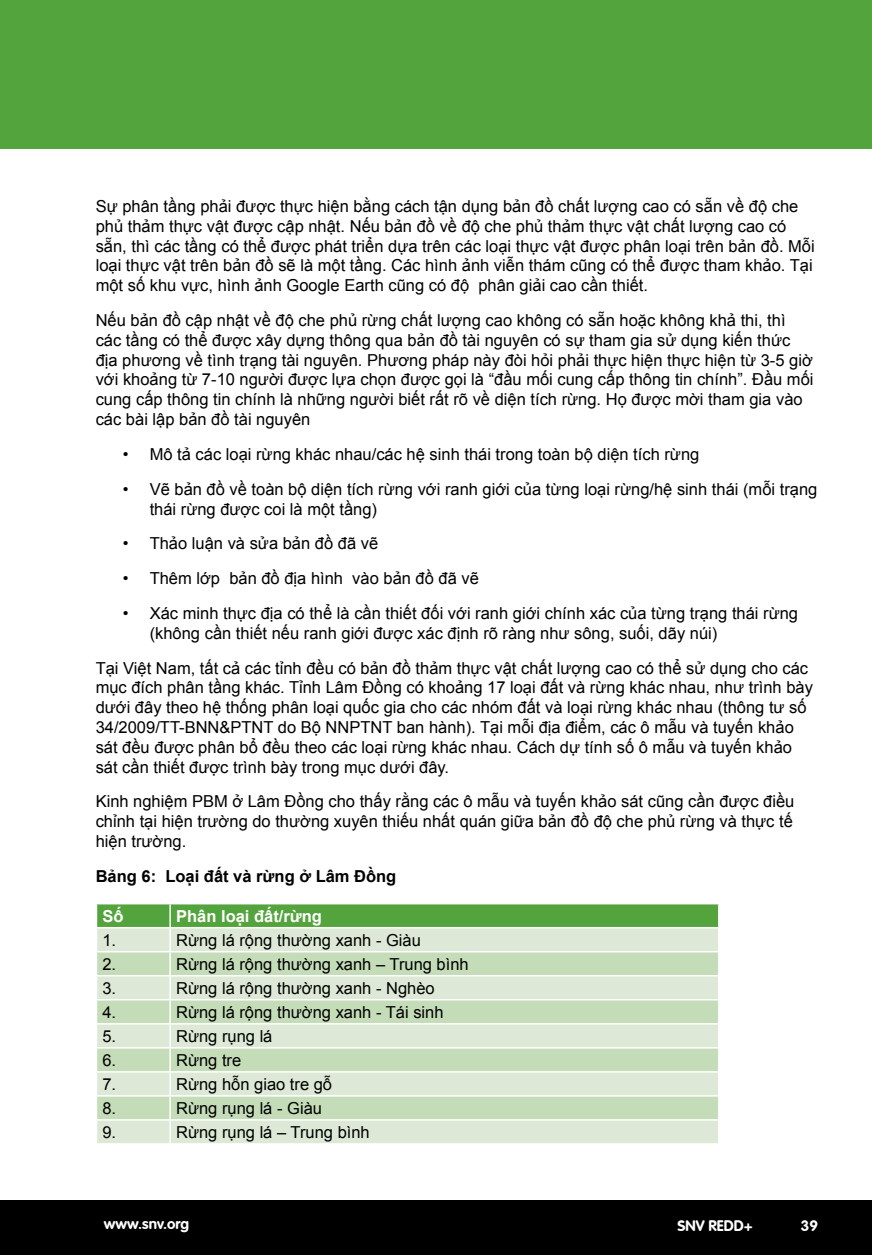
<style>
.page{position:relative;width:872px;height:1255px;background:#fff}
.page>*{position:absolute;margin:0;border:0;box-sizing:border-box;transform-origin:0 0}
.t1{font:16.5px/19.8px "Arial";color:#000}
.t2{font:700 16.5px "Arial";color:#000}
.t3{font:700 16.5px "Arial";color:#fff}
.t4{font:700 15px "VAG Rounded";color:#fff}
</style>
<div class="page">
<div style="left:0;top:1199px;width:872px;height:55px;background:#000"></div>
<div style="left:0;top:0;width:872px;height:149px;background:#54a43d"></div>
<svg style="left:96px;top:904px;width:623px;height:239px;background:#c9dfbf"></svg>
<hr style="left:170px;top:926px;width:549px;height:2px;background:#fff">
<p class="t1" style="left:96px;top:196px;width:720px">Sự phân tầng phải được thực hiện bằng cách tận dụng bản đồ chất lượng cao có sẵn về độ che phủ thảm thực vật được cập nhật. Nếu bản đồ về độ che phủ thảm thực vật chất lượng cao có sẵn, thì các tầng có thể được phát triển dựa trên các loại thực vật được phân loại trên bản đồ. Mỗi loại thực vật trên bản đồ sẽ là một tầng. Các hình ảnh viễn thám cũng có thể được tham khảo. Tại một số khu vực, hình ảnh Google Earth cũng có độ phân giải cao cần thiết.</p>
<p class="t1" style="left:96px;top:310px;width:719px">Nếu bản đồ cập nhật về độ che phủ rừng chất lượng cao không có sẵn hoặc không khả thi, thì các tầng có thể được xây dựng thông qua bản đồ tài nguyên có sự tham gia sử dụng kiến thức địa phương về tình trạng tài nguyên. Phương pháp này đòi hỏi phải thực hiện thực hiện từ 3-5 giờ với khoảng từ 7-10 người được lựa chọn được gọi là “đầu mối cung cấp thông tin chính”. Đầu mối cung cấp thông tin chính là những người biết rất rõ về diện tích rừng. Họ được mời tham gia vào các bài lập bản đồ tài nguyên</p>
<p class="t1" style="left:123px;top:444px;width:578px">• Mô tả các loại rừng khác nhau/các hệ sinh thái trong toàn bộ diện tích rừng</p>
<p class="t1" style="left:150px;top:479px;width:669px;text-indent:-27px">• Vẽ bản đồ về toàn bộ diện tích rừng với ranh giới của từng loại rừng/hệ sinh thái (mỗi trạng thái rừng được coi là một tầng)</p>
<p class="t1" style="left:123px;top:533px;width:257px">• Thảo luận và sửa bản đồ đã vẽ</p>
<p class="t1" style="left:123px;top:568px;width:358px">• Thêm lớp bản đồ địa hình vào bản đồ đã vẽ</p>
<p class="t1" style="left:150px;top:603px;width:650px;text-indent:-27px">• Xác minh thực địa có thể là cần thiết đối với ranh giới chính xác của từng trạng thái rừng (không cần thiết nếu ranh giới được xác định rõ ràng như sông, suối, dãy núi)</p>
<p class="t1" style="left:96px;top:658px;width:719px">Tại Việt Nam, tất cả các tỉnh đều có bản đồ thảm thực vật chất lượng cao có thể sử dụng cho các mục đích phân tầng khác. Tỉnh Lâm Đồng có khoảng 17 loại đất và rừng khác nhau, như trình bày dưới đây theo hệ thống phân loại quốc gia cho các nhóm đất và loại rừng khác nhau (thông tư số 34/2009/TT-BNN&amp;PTNT do Bộ NNPTNT ban hành). Tại mỗi địa điểm, các ô mẫu và tuyến khảo sát đều được phân bổ đều theo các loại rừng khác nhau. Cách dự tính số ô mẫu và tuyến khảo sát cần thiết được trình bày trong mục dưới đây.</p>
<p class="t1" style="left:96px;top:791px;width:700px;text-align:justify">Kinh nghiệm PBM ở Lâm Đồng cho thấy rằng các ô mẫu và tuyến khảo sát cũng cần được điều chỉnh tại hiện trường do thường xuyên thiếu nhất quán giữa bản đồ độ che phủ rừng và thực tế hiện trường.</p>
<p class="t2" style="left:96px;top:867px;width:302px">Bảng 6: Loại đất và rừng ở Lâm Đồng</p>
<p class="t3" style="left:102px;top:906px;width:23px">Số</p>
<p class="t3" style="left:176px;top:906px;width:147px">Phân loại đất/rừng</p>
<p class="t1" style="left:102px;top:930px;width:15px">1.</p>
<p class="t1" style="left:176px;top:930px;width:246px">Rừng lá rộng thường xanh - Giàu</p>
<p class="t1" style="left:102px;top:954px;width:15px">2.</p>
<p class="t1" style="left:176px;top:954px;width:294px">Rừng lá rộng thường xanh – Trung bình</p>
<p class="t1" style="left:102px;top:978px;width:15px">3.</p>
<p class="t1" style="left:176px;top:978px;width:260px">Rừng lá rộng thường xanh - Nghèo</p>
<p class="t1" style="left:102px;top:1002px;width:15px">4.</p>
<p class="t1" style="left:176px;top:1002px;width:269px">Rừng lá rộng thường xanh - Tái sinh</p>
<p class="t1" style="left:102px;top:1026px;width:15px">5.</p>
<p class="t1" style="left:176px;top:1026px;width:98px">Rừng rụng lá</p>
<p class="t1" style="left:102px;top:1050px;width:15px">6.</p>
<p class="t1" style="left:176px;top:1050px;width:67px">Rừng tre</p>
<p class="t1" style="left:102px;top:1074px;width:15px">7.</p>
<p class="t1" style="left:176px;top:1074px;width:157px">Rừng hỗn giao tre gỗ</p>
<p class="t1" style="left:102px;top:1098px;width:15px">8.</p>
<p class="t1" style="left:176px;top:1098px;width:147px">Rừng rụng lá - Giàu</p>
<p class="t1" style="left:102px;top:1122px;width:15px">9.</p>
<p class="t1" style="left:176px;top:1122px;width:195px">Rừng rụng lá – Trung bình</p>
<p class="t4" style="left:104px;top:1216px;width:87px">www.snv.org</p>
<p class="t4" style="left:677px;top:1218px;width:77px">SNV REDD+</p>
<p class="t4" style="left:800px;top:1218px;width:19px">39</p>
</div>
